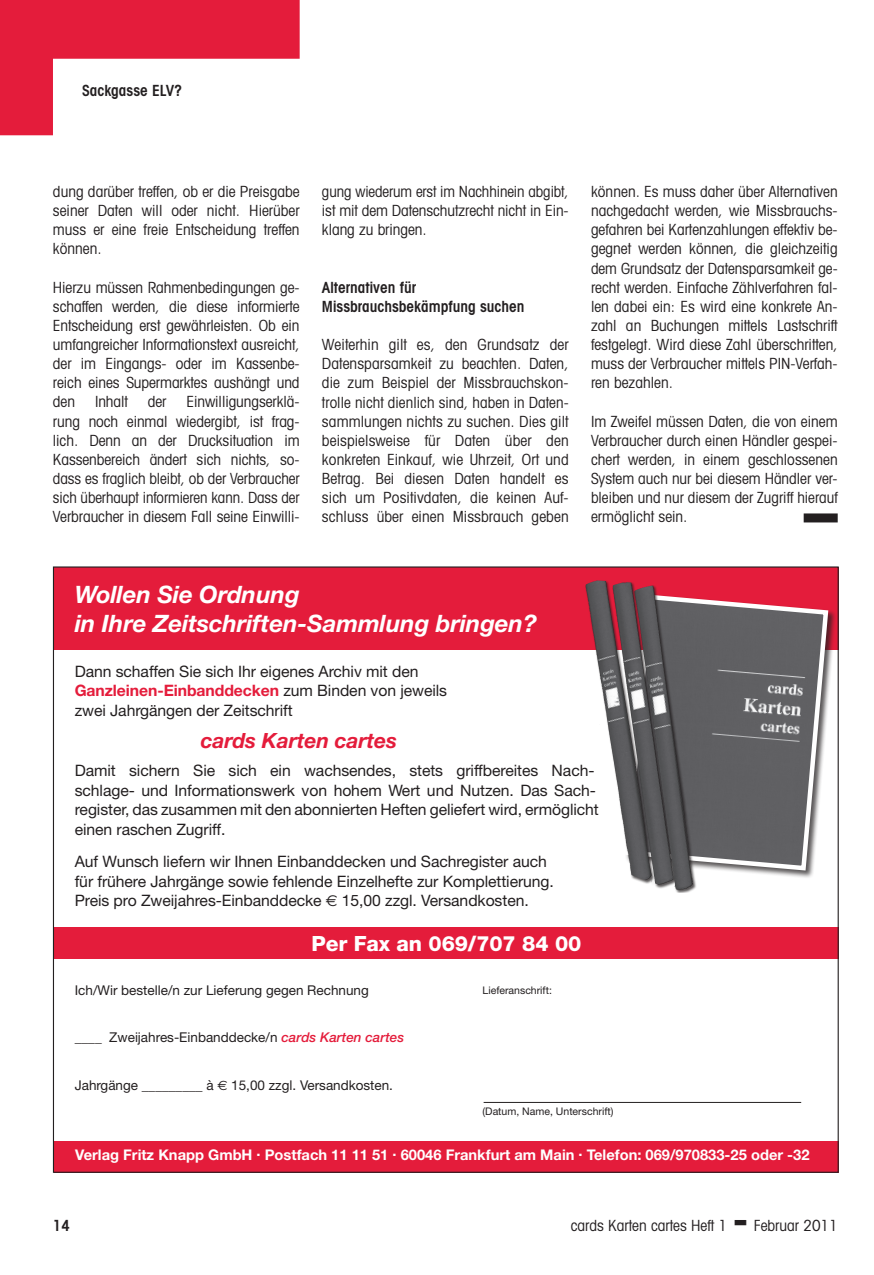
<style>
.page{position:relative;width:874px;height:1275px;background:#fff}
.page>*{position:absolute;margin:0;border:0;box-sizing:border-box;transform-origin:0 0}
.t1{font:italic 700 24px/28.8px "Helvetica Neue";letter-spacing:-.005em;color:#fff}
.t2{font:800 21px "Helvetica Neue";letter-spacing:-.005em;color:#fff}
.t3{font:italic 700 21px "Helvetica Neue";letter-spacing:-.005em;color:#e41c3b}
.t4{font:15.75px/19.5px "Helvetica Neue";letter-spacing:-.005em;color:#231f20}
.t5{font:condensed 15.3px/19.2px "Avant Garde";color:#231f20;text-align:justify}
.t6{font:600 condensed 15.3px/19.2px "Avant Garde";color:#231f20}
.t7{font:700 14.7px "Helvetica Neue";color:#fff}
.t8{font:13.5px "Helvetica Neue";color:#231f20}
.t9{font:10.5px "Helvetica Neue";color:#231f20}
.s1{font-weight:700;color:#e41c3b}
.s2{font-family:"Euro Sans"}
.s3{font-weight:500;font-style:italic;color:#e41c3b}
</style>
<div class="page">
<div style="left:803px;top:513px;width:34px;height:9px;background:#231f20"></div>
<div style="left:54px;top:567px;width:785px;height:82px;background:#e41c3b"></div>
<div style="left:54px;top:927px;width:785px;height:32px;background:#e41c3b"></div>
<div style="left:54px;top:1140px;width:785px;height:32px;background:#e41c3b"></div>
<hr style="left:483px;top:1102px;width:318px;height:1px;background:#231f20">
<div style="left:624px;top:594px;width:212px;height:285px;background:#231f20;opacity:.75"></div>
<svg style="left:751px;top:594px;width:79px;height:279px"></svg>
<div style="left:585px;top:579px;width:166px;height:314px;background:#231f20;opacity:.75"></div>
<img style="left:585px;top:580px;width:12px;height:15px">
<svg style="left:0;top:0;width:300px;height:135px"></svg>
<p class="t6" style="left:82px;top:81px;width:101px">Sackgasse ELV?</p>
<p class="t5" style="left:53px;top:181px;width:248px">dung darüber treffen, ob er die Preisgabe seiner Daten will oder nicht. Hierüber muss er eine freie Entscheidung treffen können.</p>
<p class="t5" style="left:53px;top:277px;width:248px">Hierzu müssen Rahmenbedingungen ge&shy;schaffen werden, die diese informierte Entscheidung erst gewährleisten. Ob ein umfangreicher Informationstext ausreicht, der im Eingangs- oder im Kassenbe&shy;reich eines Supermarktes aushängt und den</p>
<p class="t5" style="left:53px;top:392px;width:248px;text-indent:134px">Einwilligungserklä&shy;rung noch einmal wiedergibt, ist frag&shy;lich. Denn an der Drucksituation im Kassenbereich ändert sich nichts, so&shy;dass es fraglich bleibt, ob der Verbraucher sich überhaupt informieren kann. Dass der Verbraucher in diesem Fall seine Einwilli-</p>
<p class="t5" style="left:95px;top:392px;width:34px">Inhalt</p>
<p class="t5" style="left:148px;top:392px;width:20px">der</p>
<p class="t5" style="left:322px;top:181px;width:248px">gung wiederum erst im Nachhinein abgibt, ist mit dem Datenschutzrecht nicht in Ein&shy;klang zu bringen.</p>
<p class="t6" style="left:322px;top:277px;width:204px">Alternativen für<br>Missbrauchsbekämpfung suchen</p>
<p class="t5" style="left:322px;top:335px;width:248px">Weiterhin gilt es, den Grundsatz der Datensparsamkeit zu beachten. Daten, die zum Beispiel der Missbrauchskon&shy;trolle nicht dienlich sind, haben in Daten&shy;sammlungen nichts zu suchen. Dies gilt beispielsweise für Daten über den konkreten Einkauf, wie Uhrzeit, Ort und Betrag. Bei diesen Daten handelt es sich um Positivdaten, die keinen Auf&shy;schluss über einen Missbrauch geben</p>
<p class="t5" style="left:591px;top:181px;width:248px">können. Es muss daher über Alternativen nachgedacht werden, wie Missbrauchs&shy;gefahren bei Kartenzahlungen effektiv be&shy;gegnet werden können, die gleichzeitig dem Grundsatz der Datensparsamkeit ge&shy;recht werden. Einfache Zählverfahren fal&shy;len dabei ein: Es wird eine konkrete An&shy;zahl an Buchungen mittels Lastschrift festgelegt. Wird diese Zahl überschritten, muss der Verbraucher mittels PIN-Verfah&shy;ren bezahlen.</p>
<p class="t5" style="left:591px;top:411px;width:248px">Im Zweifel müssen Daten, die von einem Verbraucher durch einen Händler gespei&shy;chert werden, in einem geschlossenen System auch nur bei diesem Händler ver&shy;bleiben und nur diesem der Zugriff hierauf ermöglicht sein.</p>
<h1 class="t1" style="left:75px;top:579px;width:464px">Wollen Sie Ordnung<br>in Ihre Zeitschriften-Sammlung bringen?</h1>
<p class="t4" style="left:75px;top:661px;width:374px">Dann schaffen Sie sich Ihr eigenes Archiv mit den<br><span class="s1">Ganzleinen-Einbanddecken</span> zum Binden von jeweils zwei Jahrgängen der Zeitschrift</p>
<h2 class="t3" style="left:201px;top:727px;width:198px">cards Karten cartes</h2>
<p class="t4" style="left:75px;top:760px;width:526px">Damit sichern Sie sich ein wachsendes, stets griffbereites Nach&shy;schlage- und Informationswerk von hohem Wert und Nutzen. Das Sach&shy;register, das zusammen mit den abonnierten Heften geliefert wird, ermöglicht einen raschen Zugriff.</p>
<p class="t4" style="left:75px;top:851px;width:481px">Auf Wunsch liefern wir Ihnen Einbanddecken und Sachregister auch für frühere Jahrgänge sowie fehlende Einzelhefte zur Komplettierung.<br>Preis pro Zweijahres-Einbanddecke <span class="s2">E</span> 15,00 zzgl. Versandkosten.</p>
<h2 class="t2" style="left:311px;top:930px;width:271px">Per Fax an 069/707 84 00</h2>
<p class="t9" style="left:482px;top:984px;width:71px">Lieferanschrift:</p>
<p class="t8" style="left:75px;top:981px;width:296px">Ich/Wir bestelle/n zur Lieferung gegen Rechnung</p>
<p class="t8" style="left:75px;top:1029px;width:331px">____ Zweijahres-Einbanddecke/n <span class="s3">cards Karten cartes</span></p>
<p class="t8" style="left:75px;top:1077px;width:320px">Jahrgänge _________ à <span class="s2">E</span> 15,00 zzgl. Versandkosten.</p>
<p class="t9" style="left:482px;top:1105px;width:132px">(Datum, Name, Unterschrift)</p>
<p class="t7" style="left:75px;top:1146px;width:736px">Verlag Fritz Knapp GmbH . Postfach 11 11 51 . 60046 Frankfurt am Main . Telefon: 069/970833-25 oder -32</p>
<p class="t6" style="left:53px;top:1215px;width:19px">14</p>
<p class="t5" style="left:571px;top:1215px;width:158px">cards Karten cartes Heft 1</p>
<p class="t5" style="left:754px;top:1215px;width:85px">Februar 2011</p>
</div>
